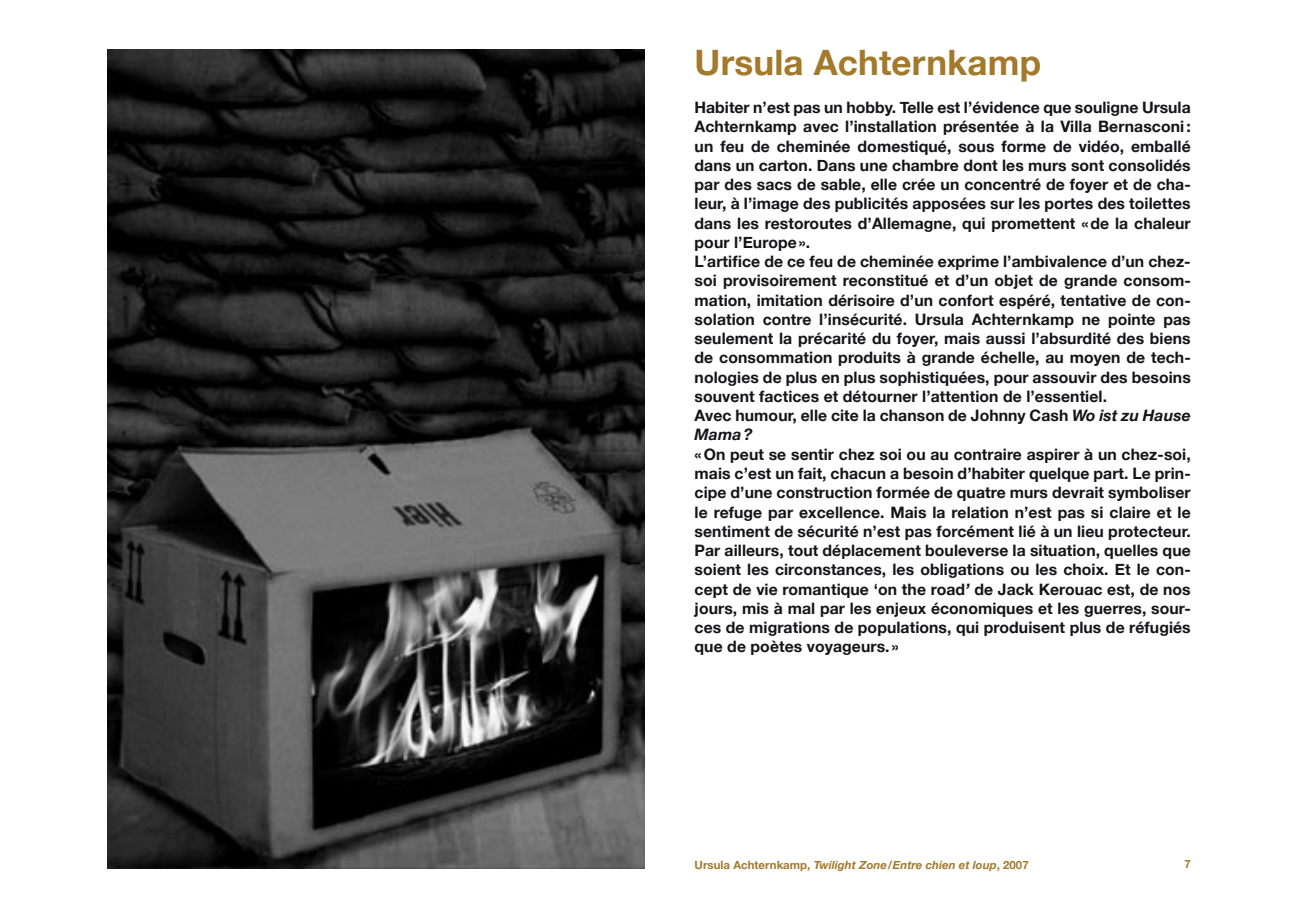
<style>
.page{position:relative;width:1290px;height:918px;background:#fff}
.page>*{position:absolute;margin:0;border:0;box-sizing:border-box;transform-origin:0 0}
.t1{font:700 35px "Helvetica Neue";letter-spacing:.005em;color:#a3792b}
.t2{font:700 15.75px/19.2px "Helvetica Neue";letter-spacing:.005em;color:#151518;text-align:justify}
.t3{font:italic 700 11.38px "Helvetica Neue";letter-spacing:.005em;color:#a3792b}
.t4{font:700 11.38px "Helvetica Neue";color:#a3792b}
.s1{font-style:italic}
.s2{font-style:normal}
</style>
<div class="page">
<img style="left:108px;top:50px;width:537px;height:818px">
<p class="t1" style="left:694px;top:40px;width:348px">Ursula Achternkamp</p>
<p class="t2" style="left:694px;top:97px;width:498px">Habiter n’est pas un hobby. Telle est l’évidence que souligne Ursula Achternkamp avec l’installation présentée à la Villa Bernasconi : un feu de cheminée domestiqué, sous forme de vidéo, emballé dans un carton. Dans une chambre dont les murs sont consolidés par des sacs de sable, elle crée un concentré de foyer et de cha&shy;leur, à l’image des publicités apposées sur les portes des toilettes dans les restoroutes d’Allemagne, qui promettent « de la chaleur pour l’Europe ».</p>
<p class="t2" style="left:694px;top:251px;width:498px">L’artifice de ce feu de cheminée exprime l’ambivalence d’un chez&shy;soi provisoirement reconstitué et d’un objet de grande consom&shy;mation, imitation dérisoire d’un confort espéré, tentative de con&shy;solation contre l’insécurité. Ursula Achternkamp ne pointe pas seulement la précarité du foyer, mais aussi l’absurdité des biens de consommation produits à grande échelle, au moyen de tech&shy;nologies de plus en plus sophistiquées, pour assouvir des besoins souvent factices et détourner l’attention de l’essentiel.</p>
<p class="t2" style="left:694px;top:405px;width:498px">Avec humour, elle cite la chanson de Johnny Cash <span class="s1">Wo ist zu Hause<br>Mama ?</span></p>
<p class="t2" style="left:694px;top:444px;width:498px">« On peut se sentir chez soi ou au contraire aspirer à un chez-soi, mais c’est un fait, chacun a besoin d’habiter quelque part. Le prin&shy;cipe d’une construction formée de quatre murs devrait symboliser le refuge par excellence. Mais la relation n’est pas si claire et le sentiment de sécurité n’est pas forcément lié à un lieu protecteur.<br>Par ailleurs, tout déplacement bouleverse la situation, quelles que soient les circonstances, les obligations ou les choix. Et le con&shy;cept de vie romantique ‘on the road<span class="s1">’</span> de Jack Kerouac est, de nos jours, mis à mal par les enjeux économiques et les guerres, sour&shy;ces de migrations de populations, qui produisent plus de réfugiés que de poètes voyageurs. »</p>
<p class="t3" style="left:694px;top:858px;width:336px"><span class="s2">Ursula Achternkamp,</span> Twilight Zone / Entre chien et loup<span class="s2">, 2007</span></p>
<p class="t4" style="left:1184px;top:857px;width:8px">7</p>
</div>
